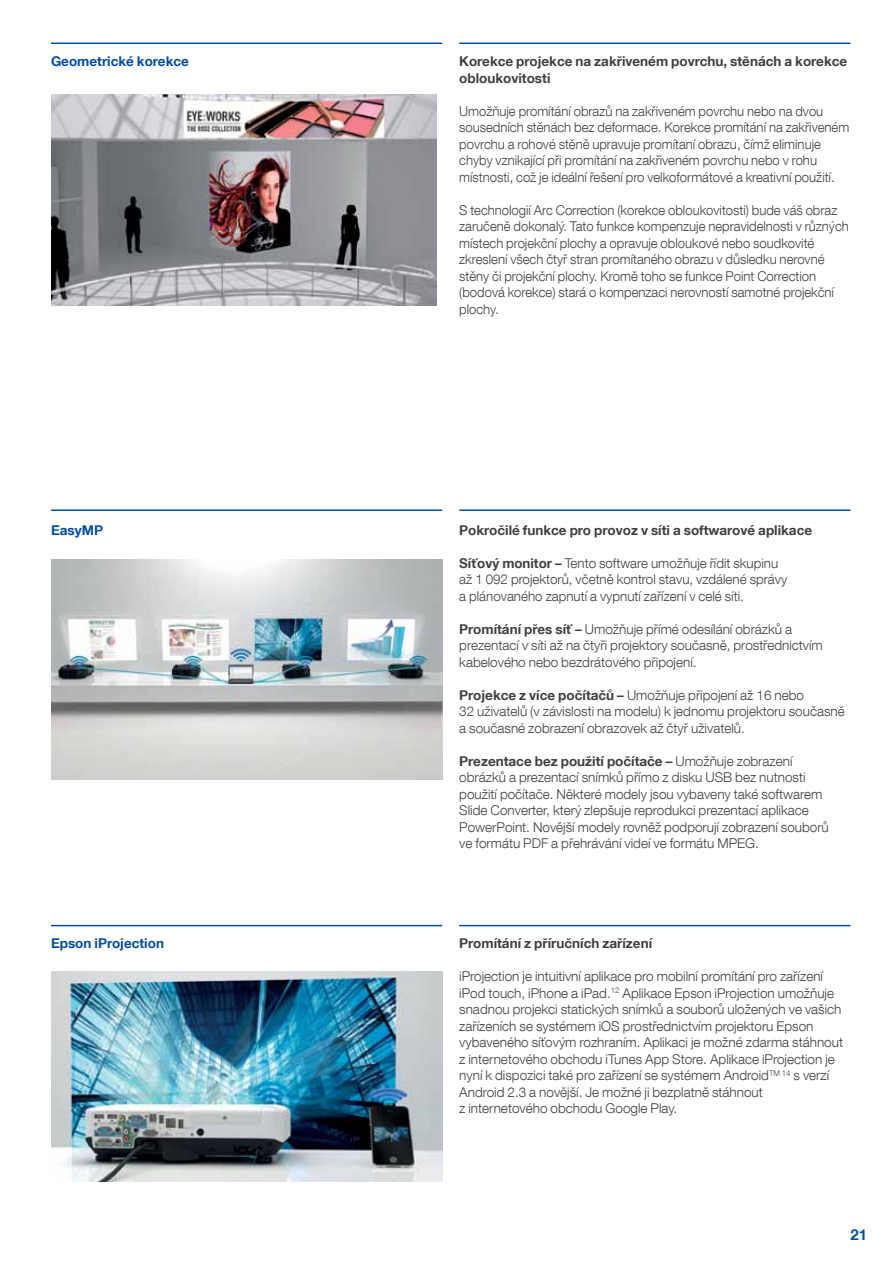
<style>
.page{position:relative;width:893px;height:1263px;background:#fff}
.page>*{position:absolute;margin:0;border:0;box-sizing:border-box;transform-origin:0 0}
.t1{font:700 15px "Helvetica Neue LT Com";color:#034ea2}
.t2{font:300 13.5px/16.5px "Helvetica Neue LT Com";color:#414042}
.t3{font:700 13.5px/16.5px "Helvetica Neue LT Com";color:#414042}
.t4{font:700 13.5px "Helvetica Neue LT Com";color:#034ea2}
.s1{font-weight:700}
</style>
<div class="page">
<hr style="left:459px;top:43px;width:391px;height:1px;background:#034ea2">
<hr style="left:51px;top:43px;width:391px;height:1px;background:#034ea2">
<img style="left:51px;top:94px;width:385px;height:212px">
<hr style="left:459px;top:925px;width:391px;height:1px;background:#034ea2">
<hr style="left:51px;top:925px;width:391px;height:1px;background:#034ea2">
<img style="left:51px;top:971px;width:391px;height:210px">
<hr style="left:459px;top:509px;width:391px;height:2px;background:#034ea2">
<hr style="left:51px;top:509px;width:391px;height:2px;background:#034ea2">
<img style="left:51px;top:559px;width:391px;height:220px">
<p class="t4" style="left:51px;top:53px;width:139px">Geometrické korekce</p>
<p class="t3" style="left:459px;top:53px;width:390px">Korekce projekce na zakřiveném povrchu, stěnách a korekce obloukovitosti</p>
<p class="t2" style="left:459px;top:102px;width:392px">Umožňuje promítání obrazů na zakřiveném povrchu nebo na dvou sousedních stěnách bez deformace. Korekce promítání na zakřiveném povrchu a rohové stěně upravuje promítaní obrazu, čímž eliminuje chyby vznikající při promítání na zakřiveném povrchu nebo v rohu místnosti, což je ideální řešení pro velkoformátové a kreativní použití.</p>
<p class="t2" style="left:459px;top:201px;width:391px">S technologií Arc Correction (korekce obloukovitosti) bude váš obraz zaručeně dokonalý. Tato funkce kompenzuje nepravidelnosti v různých místech projekční plochy a opravuje obloukové nebo soudkovité zkreslení všech čtyř stran promítaného obrazu v důsledku nerovné stěny či projekční plochy. Kromě toho se funkce Point Correction (bodová korekce) stará o kompenzaci nerovností samotné projekční plochy.</p>
<p class="t4" style="left:51px;top:521px;width:54px">EasyMP</p>
<p class="t3" style="left:459px;top:521px;width:354px">Pokročilé funkce pro provoz v síti a softwarové aplikace</p>
<p class="t2" style="left:459px;top:554px;width:330px"><span class="s1">Síťový monitor –</span> Tento software umožňuje řídit skupinu až 1 092 projektorů, včetně kontrol stavu, vzdálené správy a plánovaného zapnutí a vypnutí zařízení v celé síti.</p>
<p class="t2" style="left:459px;top:620px;width:365px"><span class="s1">Promítání přes síť –</span> Umožňuje přímé odesílání obrázků a prezentací v síti až na čtyři projektory současně, prostřednictvím kabelového nebo bezdrátového připojení.</p>
<p class="t2" style="left:459px;top:686px;width:387px"><span class="s1">Projekce z více počítačů –</span> Umožňuje připojení až 16 nebo<br>32 uživatelů (v závislosti na modelu) k jednomu projektoru současně a současné zobrazení obrazovek až čtyř uživatelů.</p>
<p class="t2" style="left:459px;top:752px;width:371px"><span class="s1">Prezentace bez použití počítače –</span> Umožňuje zobrazení obrázků a prezentací snímků přímo z disku USB bez nutnosti použití počítače. Některé modely jsou vybaveny také softwarem Slide Converter, který zlepšuje reprodukci prezentací aplikace PowerPoint. Novější modely rovněž podporují zobrazení souborů ve formátu PDF a přehrávání videí ve formátu MPEG.</p>
<p class="t4" style="left:51px;top:935px;width:114px">Epson iProjection</p>
<p class="t3" style="left:459px;top:934px;width:194px">Promítání z příručních zařízení</p>
<p class="t2" style="left:459px;top:968px;width:385px">iProjection je intuitivní aplikace pro mobilní promítání pro zařízení iPod touch, iPhone a iPad.<sup>12</sup> Aplikace Epson iProjection umožňuje snadnou projekci statických snímků a souborů uložených ve vašich zařízeních se systémem iOS prostřednictvím projektoru Epson vybaveného síťovým rozhraním. Aplikaci je možné zdarma stáhnout z internetového obchodu iTunes App Store. Aplikace iProjection je nyní k dispozici také pro zařízení se systémem Android<sup>TM</sup> <sup>14</sup> s verzí Android 2.3 a novější. Je možné ji bezplatně stáhnout<br>z internetového obchodu Google Play.</p>
<p class="t1" style="left:850px;top:1225px;width:18px">21</p>
</div>
